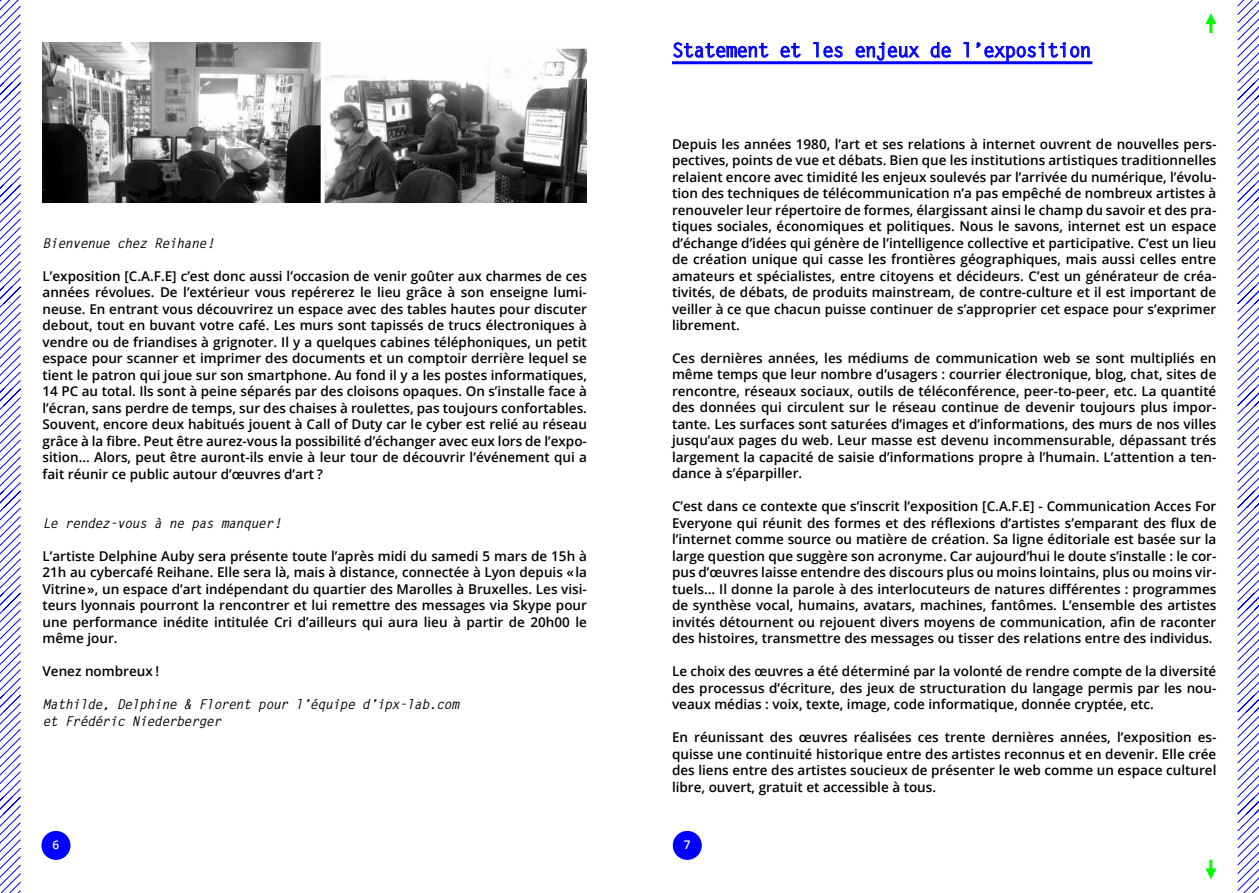
<style>
.page{position:relative;width:1259px;height:893px;background:#fff}
.page>*{position:absolute;margin:0;border:0;box-sizing:border-box;transform-origin:0 0}
.t1{font:700 19.5px "Letter Gothic Std";letter-spacing:-.05em;color:#00f}
.t2{font:600 13.5px/16.5px "Open Sans";color:#000;text-align:justify}
.t3{font:italic 700 13.5px/16.5px "Letter Gothic Std";letter-spacing:-.05em;color:#000}
.t4{font:600 11.85px "Open Sans";color:#fff}
</style>
<div class="page">
<div style="left:43px;top:832px;width:26px;height:26px;background:#00f;border-radius:50%"></div>
<div style="left:41px;top:831px;width:29px;height:29px;border:3px solid #00f;border-radius:50%"></div>
<div style="left:674px;top:832px;width:26px;height:26px;background:#00f;border-radius:50%"></div>
<div style="left:673px;top:831px;width:29px;height:29px;border:3px solid #00f;border-radius:50%"></div>
<svg style="left:0;top:0;width:21px;height:893px"></svg>
<svg style="left:1237px;top:0;width:22px;height:893px"></svg>
<svg style="left:1205px;top:13px;width:11px;height:20px"></svg>
<svg style="left:1205px;top:859px;width:11px;height:20px"></svg>
<img style="left:43px;top:43px;width:544px;height:159px">
<hr style="left:672px;top:61px;width:420px;height:3px;background:#00f">
<svg style="left:673px;top:42px;width:96px;height:16px"></svg>
<svg style="left:780px;top:43px;width:21px;height:15px"></svg>
<svg style="left:813px;top:42px;width:30px;height:16px"></svg>
<svg style="left:855px;top:42px;width:65px;height:19px"></svg>
<svg style="left:930px;top:42px;width:21px;height:16px"></svg>
<svg style="left:963px;top:42px;width:6px;height:16px"></svg>
<svg style="left:976px;top:42px;width:114px;height:20px"></svg>
<p class="t3" style="left:43px;top:235px;width:174px">Bienvenue chez Reihane!</p>
<p class="t2" style="left:43px;top:267px;width:546px">L’exposition [C.A.F.E] c’est donc aussi l’occasion de venir goûter aux charmes de ces années révolues. De l’extérieur vous repérerez le lieu grâce à son enseigne lumi&shy;neuse. En entrant vous découvrirez un espace avec des tables hautes pour discuter debout, tout en buvant votre café. Les murs sont tapissés de trucs électroniques à vendre ou de friandises à grignoter. Il y a quelques cabines téléphoniques, un petit espace pour scanner et imprimer des documents et un comptoir derrière lequel se tient le patron qui joue sur son smartphone. Au fond il y a les postes informatiques, 14 PC au total. Ils sont à peine séparés par des cloisons opaques. On s’installe face à l’écran, sans perdre de temps, sur des chaises à roulettes, pas toujours confortables.<br>Souvent, encore deux habitués jouent à Call of Duty car le cyber est relié au réseau grâce à la fibre. Peut être aurez-vous la possibilité d’échanger avec eux lors de l’expo&shy;sition... Alors, peut être auront-ils envie à leur tour de découvrir l’événement qui a fait réunir ce public autour d’œuvres d’art ?</p>
<p class="t3" style="left:43px;top:515px;width:241px">Le rendez-vous à ne pas manquer!</p>
<p class="t2" style="left:43px;top:548px;width:546px">L’artiste Delphine Auby sera présente toute l’après midi du samedi 5 mars de 15h à 21h au cybercafé Reihane. Elle sera là, mais à distance, connectée à Lyon depuis « la Vitrine », un espace d’art indépendant du quartier des Marolles à Bruxelles. Les visi&shy;teurs lyonnais pourront la rencontrer et lui remettre des messages via Skype pour une performance inédite intitulée Cri d’ailleurs qui aura lieu à partir de 20h00 le même jour.</p>
<p class="t2" style="left:43px;top:663px;width:118px">Venez nombreux !</p>
<p class="t3" style="left:43px;top:697px;width:418px">Mathilde, Delphine &amp; Florent pour l’équipe d’ipx-lab.com et Frédéric Niederberger</p>
<h1 class="t1" style="left:672px;top:38px;width:421px">Statement et les enjeux de l’exposition</h1>
<p class="t2" style="left:672px;top:135px;width:546px">Depuis les années 1980, l’art et ses relations à internet ouvrent de nouvelles pers&shy;pectives, points de vue et débats. Bien que les institutions artistiques traditionnelles relaient encore avec timidité les enjeux soulevés par l’arrivée du numérique, l’évolu&shy;tion des techniques de télécommunication n’a pas empêché de nombreux artistes à renouveler leur répertoire de formes, élargissant ainsi le champ du savoir et des pra&shy;tiques sociales, économiques et politiques. Nous le savons, internet est un espace d’échange d’idées qui génère de l’intelligence collective et participative. C’est un lieu de création unique qui casse les frontières géographiques, mais aussi celles entre amateurs et spécialistes, entre citoyens et décideurs. C’est un générateur de créa&shy;tivités, de débats, de produits mainstream, de contre-culture et il est important de veiller à ce que chacun puisse continuer de s’approprier cet espace pour s’exprimer librement.</p>
<p class="t2" style="left:672px;top:350px;width:546px">Ces dernières années, les médiums de communication web se sont multipliés en même temps que leur nombre d’usagers : courrier électronique, blog, chat, sites de rencontre, réseaux sociaux, outils de téléconférence, peer-to-peer, etc. La quantité des données qui circulent sur le réseau continue de devenir toujours plus impor&shy;tante. Les surfaces sont saturées d’images et d’informations, des murs de nos villes jusqu’aux pages du web. Leur masse est devenu incommensurable, dépassant trés largement la capacité de saisie d’informations propre à l’humain. L’attention a ten&shy;dance à s’éparpiller.</p>
<p class="t2" style="left:672px;top:498px;width:546px">C’est dans ce contexte que s’inscrit l’exposition [C.A.F.E] - Communication Acces For Everyone qui réunit des formes et des réflexions d’artistes s’emparant des flux de l’internet comme source ou matière de création. Sa ligne éditoriale est basée sur la large question que suggère son acronyme. Car aujourd’hui le doute s’installe : le cor&shy;pus d’œuvres laisse entendre des discours plus ou moins lointains, plus ou moins vir&shy;tuels... Il donne la parole à des interlocuteurs de natures différentes : programmes de synthèse vocal, humains, avatars, machines, fantômes. L’ensemble des artistes invités détournent ou rejouent divers moyens de communication, afin de raconter des histoires, transmettre des messages ou tisser des relations entre des individus.</p>
<p class="t2" style="left:672px;top:663px;width:546px">Le choix des œuvres a été déterminé par la volonté de rendre compte de la diversité des processus d’écriture, des jeux de structuration du langage permis par les nou&shy;veaux médias : voix, texte, image, code informatique, donnée cryptée, etc.</p>
<p class="t2" style="left:672px;top:729px;width:546px">En réunissant des œuvres réalisées ces trente dernières années, l’exposition es&shy;quisse une continuité historique entre des artistes reconnus et en devenir. Elle crée des liens entre des artistes soucieux de présenter le web comme un espace culturel libre, ouvert, gratuit et accessible à tous.</p>
<p class="t4" style="left:53px;top:837px;width:8px">6</p>
<p class="t4" style="left:684px;top:837px;width:8px">7</p>
</div>
